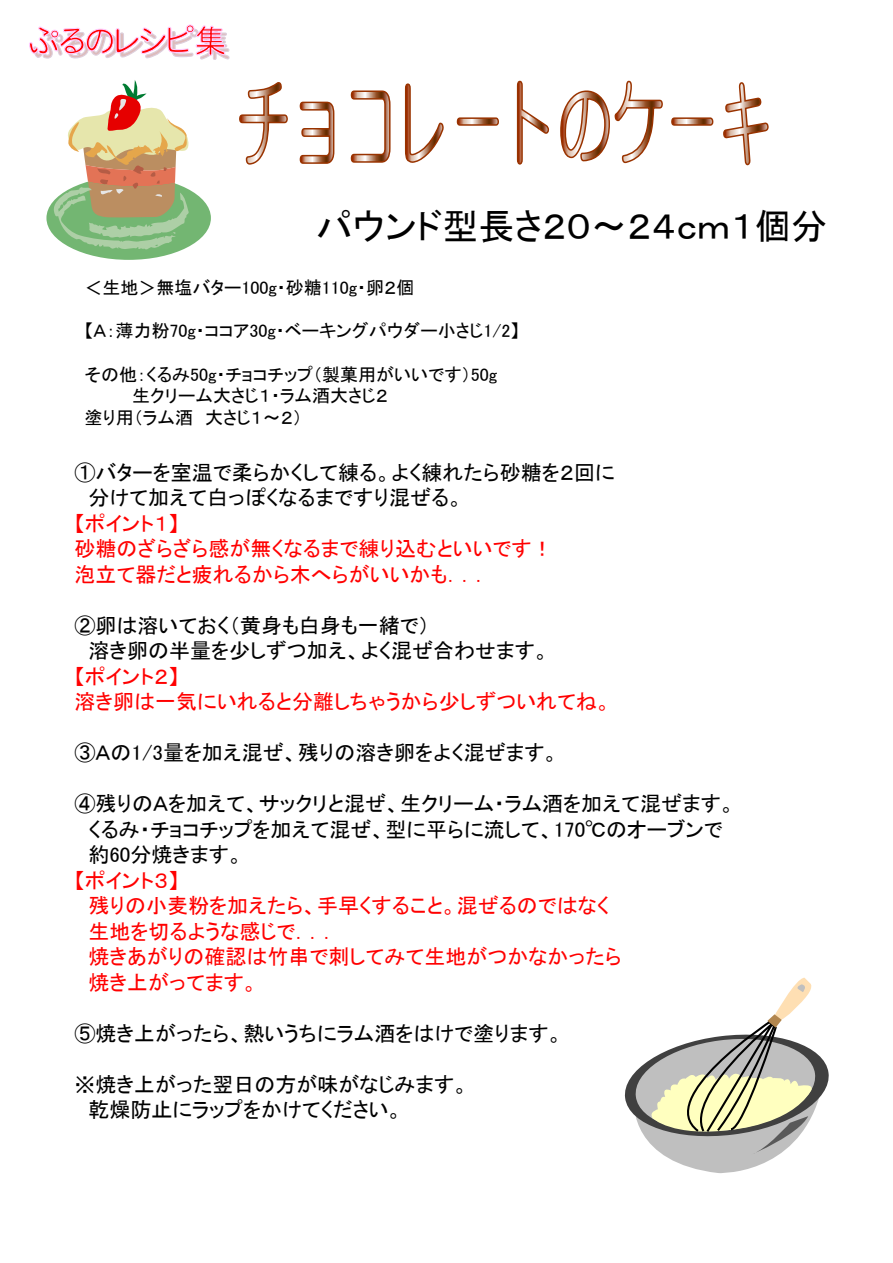
<style>
.page{position:relative;width:893px;height:1263px;background:#fff}
.page>*{position:absolute;margin:0;border:0;box-sizing:border-box;transform-origin:0 0}
.t1{font:36px "MSP Gothic";color:#000}
.t2{font:21px/25.5px "MSP Gothic";color:#000}
.t3{font:21px/25.5px "MSP Gothic";color:#f00}
.t4{font:18px "MSP Gothic";color:#000}
</style>
<div class="page">
<svg style="left:624px;top:978px;width:205px;height:195px"></svg>
<div style="left:46px;top:176px;width:165px;height:84px;background:#73b672;border-radius:50%"></div>
<svg style="left:53px;top:80px;width:137px;height:171px"></svg>
<svg style="left:239px;top:82px;width:49px;height:83px"></svg>
<svg style="left:299px;top:101px;width:36px;height:63px"></svg>
<svg style="left:350px;top:90px;width:41px;height:73px"></svg>
<svg style="left:404px;top:83px;width:40px;height:80px"></svg>
<svg style="left:456px;top:117px;width:43px;height:9px"></svg>
<svg style="left:516px;top:80px;width:34px;height:85px"></svg>
<svg style="left:560px;top:80px;width:103px;height:84px"></svg>
<svg style="left:671px;top:117px;width:43px;height:9px"></svg>
<svg style="left:723px;top:82px;width:46px;height:84px"></svg>
<svg style="left:29px;top:24px;width:200px;height:35px"></svg>
<h1 class="t1" style="left:316px;top:208px;width:513px">パウンド型長さ２０～２４ｃｍ１個分</h1>
<p class="t4" style="left:84px;top:278px;width:331px">＜生地＞無塩バター100g・砂糖110g・卵２個</p>
<p class="t4" style="left:84px;top:322px;width:436px">【Ａ：薄力粉70g・ココア30g・ベーキングパウダー小さじ1/2】</p>
<p class="t4" style="left:84px;top:365px;width:414px">その他：くるみ50g・チョコチップ（製菓用がいいです）50g</p>
<p class="t4" style="left:132px;top:387px;width:257px">生クリーム大さじ１・ラム酒大さじ２</p>
<p class="t4" style="left:84px;top:409px;width:219px">塗り用（ラム酒 大さじ１～２）</p>
<p class="t2" style="left:88px;top:459px;width:528px;text-indent:-14px">①バターを室温で柔らかくして練る。よく練れたら砂糖を２回に分けて加えて白っぽくなるまですり混ぜる。</p>
<p class="t3" style="left:74px;top:510px;width:480px">【ポイント１】<br>砂糖のざらざら感が無くなるまで練り込むといいです！泡立て器だと疲れるから木へらがいいかも．．．</p>
<p class="t2" style="left:88px;top:612px;width:462px;text-indent:-14px">②卵は溶いておく（黄身も白身も一緒で）<br>溶き卵の半量を少しずつ加え、よく混ぜ合わせます。</p>
<p class="t3" style="left:74px;top:663px;width:538px">【ポイント２】<br>溶き卵は一気にいれると分離しちゃうから少しずついれてね。</p>
<p class="t2" style="left:74px;top:740px;width:486px">③Ａの1/3量を加え混ぜ、残りの溶き卵をよく混ぜます。</p>
<p class="t2" style="left:88px;top:791px;width:648px;text-indent:-14px">④残りのＡを加えて、サックリと混ぜ、生クリーム・ラム酒を加えて混ぜます。くるみ・チョコチップを加えて混ぜ、型に平らに流して、170℃のオーブンで約60分焼きます。</p>
<p class="t3" style="left:88px;top:867px;width:535px;text-indent:-14px">【ポイント３】<br>残りの小麦粉を加えたら、手早くすること。混ぜるのではなく生地を切るような感じで．．．<br>焼きあがりの確認は竹串で刺してみて生地がつかなかったら焼き上がってます。</p>
<p class="t2" style="left:74px;top:1020px;width:490px">⑤焼き上がったら、熱いうちにラム酒をはけで塗ります。</p>
<p class="t2" style="left:88px;top:1071px;width:381px;text-indent:-14px">※焼き上がった翌日の方が味がなじみます。乾燥防止にラップをかけてください。</p>
</div>
